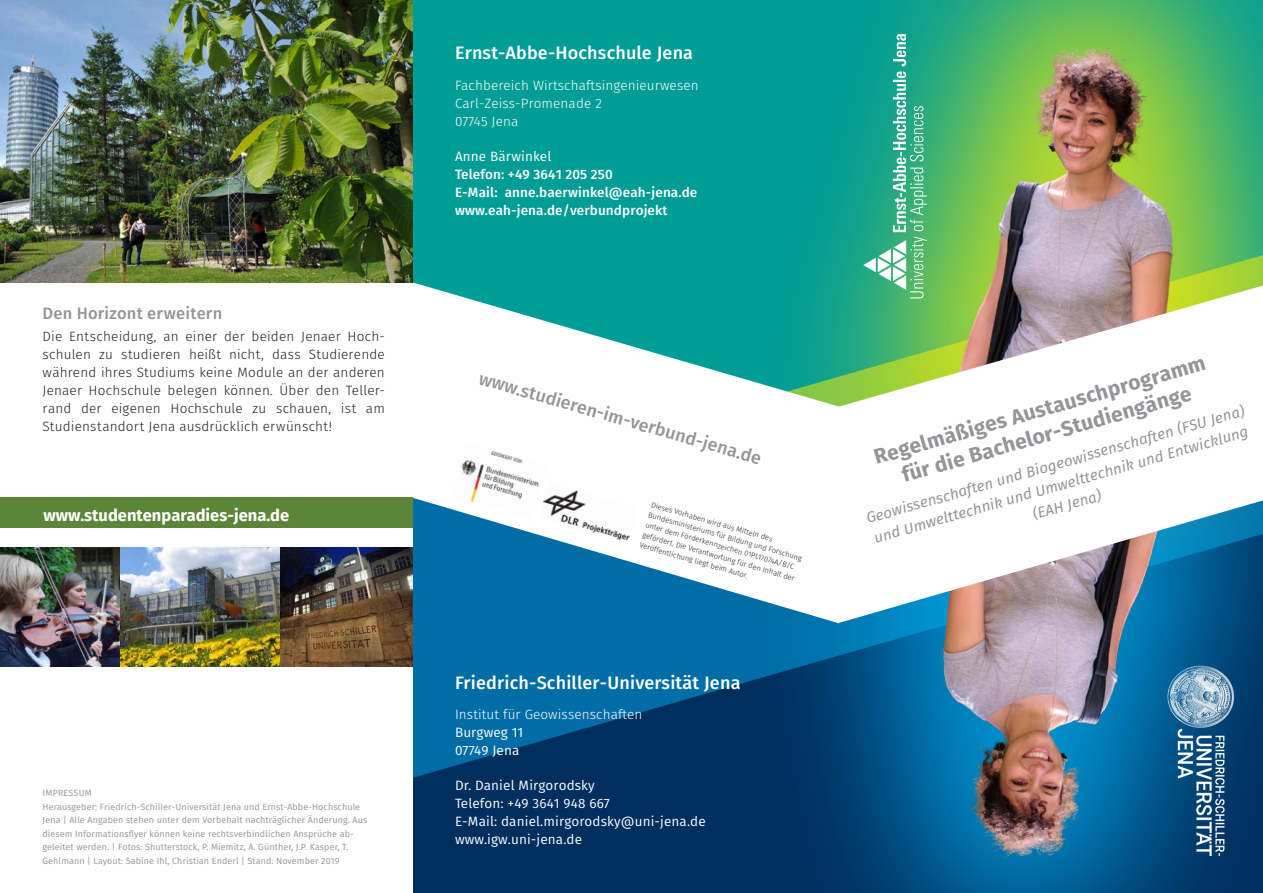
<style>
.page{position:relative;width:1263px;height:893px;background:#fff}
.page>*{position:absolute;margin:0;border:0;box-sizing:border-box;transform-origin:0 0}
.t1{font:700 21px/25.2px "Fira Sans";color:#939598;text-align:center}
.t2{font:500 18px "Fira Sans";letter-spacing:.01em;color:#fff}
.t3{font:500 18px "Fira Sans";color:#939598}
.t4{font:700 16.5px "Fira Sans";color:#fff}
._03_Ü_mit_linie{font:500 16.5px "Fira Sans";letter-spacing:.01em;color:#939598}
.t5{font:italic 15px/21px "Fira Sans";color:#939598;text-align:center}
._02_text{font:300 13.5px/18px "Fira Sans";letter-spacing:.015em;color:#231f20;text-align:justify}
.t6{font:13.5px "Fira Sans";letter-spacing:.01em;color:#fff}
.t7{font:300 13.5px "Fira Sans";letter-spacing:.01em;color:#fff}
.t8{font:500 13.5px "Fira Sans";letter-spacing:.01em;color:#fff}
._02_text_engl{font:9px/13.5px "Fira Sans";letter-spacing:.01em;color:#939598}
.t9{font:300 7.5px/10.5px "Fira Sans";color:#231f20}
</style>
<div class="page">
<div style="left:412px;top:424px;width:851px;height:469px;background:#002e5e"></div>
<svg style="left:412px;top:623px;width:333px;height:159px;fill:#006da6"></svg>
<div style="left:745px;top:321px;width:518px;height:572px;background:#00aeef;opacity:.8"></div>
<img style="left:933px;top:623px;width:244px;height:237px">
<div style="left:412px;top:0;width:851px;height:458px;background:#009d96"></div>
<div style="left:756px;top:0;width:507px;height:584px;background:#fff101;opacity:.75"></div>
<img style="left:938px;top:43px;width:245px;height:243px">
<svg style="left:221px;top:243px;width:618px;height:380px;fill:#fff"></svg>
<svg style="left:838px;top:286px;width:425px;height:337px;background:#c8d6d1"></svg>
<svg style="left:863px;top:34px;width:64px;height:264px"></svg>
<img style="left:539px;top:483px;width:99px;height:60px">
<img style="left:452px;top:443px;width:95px;height:76px">
<img style="left:0;top:0;width:412px;height:282px">
<div style="left:0;top:498px;width:412px;height:30px;background:#5c8538"></div>
<img style="left:0;top:547px;width:281px;height:119px">
<img style="left:281px;top:547px;width:131px;height:119px">
<img style="left:1167px;top:665px;width:67px;height:191px">
<p class="_03_Ü_mit_linie" style="left:43px;top:300px;width:181px">Den Horizont erweitern</p>
<p class="_02_text" style="left:43px;top:327px;width:344px">Die Entscheidung, an einer der beiden Jenaer Hoch&shy;schulen zu studieren heißt nicht, dass Studierende während ihres Studiums keine Module an der anderen Jenaer Hochschule belegen können. Über den Teller&shy;rand der eigenen Hochschule zu schauen, ist am Studienstandort Jena ausdrücklich erwünscht!</p>
<p class="t4" style="left:44px;top:501px;width:247px">www.studentenparadies-jena.de</p>
<p class="_02_text_engl" style="left:43px;top:786px;width:51px">IMPRESSUM</p>
<p class="_02_text_engl" style="left:43px;top:800px;width:326px">Herausgeber: Friedrich-Schiller-Universität Jena und Ernst-Abbe-Hochschule Jena | Alle Angaben stehen unter dem Vorbehalt nachträglicher Änderung. Aus diesem Informationsflyer können keine rechtsverbindlichen Ansprüche ab&shy;geleitet werden. | Fotos: Shutterstock, P. Miemitz, A. Günther, J.P. Kasper, T.<br>Gehlmann | Layout: Sabine Ihl, Christian Enderl | Stand: November 2019</p>
<p class="t2" style="left:455px;top:39px;width:240px">Ernst-Abbe-Hochschule Jena</p>
<p class="t7" style="left:455px;top:76px;width:245px">Fachbereich Wirtschaftsingenieurwesen</p>
<p class="t7" style="left:455px;top:94px;width:148px">Carl-Zeiss-Promenade 2</p>
<p class="t7" style="left:455px;top:112px;width:65px">07745 Jena</p>
<p class="t6" style="left:455px;top:146px;width:98px">Anne Bärwinkel</p>
<p class="t8" style="left:455px;top:164px;width:159px">Telefon: +49 3641 205 250</p>
<p class="t8" style="left:455px;top:182px;width:244px">E-Mail: anne.baerwinkel@eah-jena.de</p>
<p class="t8" style="left:455px;top:200px;width:214px">www.eah-jena.de/verbundprojekt</p>
<p class="t3" style="left:483px;top:364px;width:295px;rotate:16deg">www.studieren-im-verbund-jena.de</p>
<p class="t9" style="left:653px;top:499px;width:161px;rotate:16deg">Dieses Vorhaben wird aus Mitteln des Bundesministeriums für Bildung und Forschung unter dem Förderkennzeichen 01PL17074A/B/C gefördert. Die Verantwortung für den Inhalt der Veröffentlichung liegt beim Autor.</p>
<p class="t2" style="left:455px;top:668px;width:287px">Friedrich-Schiller-Universität Jena</p>
<p class="t7" style="left:455px;top:705px;width:189px">Institut für Geowissenschaften</p>
<p class="t6" style="left:455px;top:723px;width:70px">Burgweg 11</p>
<p class="t6" style="left:455px;top:741px;width:66px">07749 Jena</p>
<p class="t6" style="left:455px;top:776px;width:141px">Dr. Daniel Mirgorodsky</p>
<p class="t6" style="left:455px;top:794px;width:156px">Telefon: +49 3641 948 667</p>
<p class="t6" style="left:455px;top:812px;width:252px">E-Mail: daniel.mirgorodsky@uni-jena.de</p>
<p class="t6" style="left:455px;top:830px;width:129px">www.igw.uni-jena.de</p>
<p class="t1" style="left:871px;top:444px;width:345px;rotate:-16deg">Regelmäßiges Austauschprogramm für die Bachelor-Studiengänge</p>
<p class="t5" style="left:864px;top:508px;width:394px;rotate:-16deg">Geowissenschaften und Biogeowissenschaften (FSU Jena) und Umwelttechnik und Umwelttechnik und Entwicklung (EAH Jena)</p>
</div>
